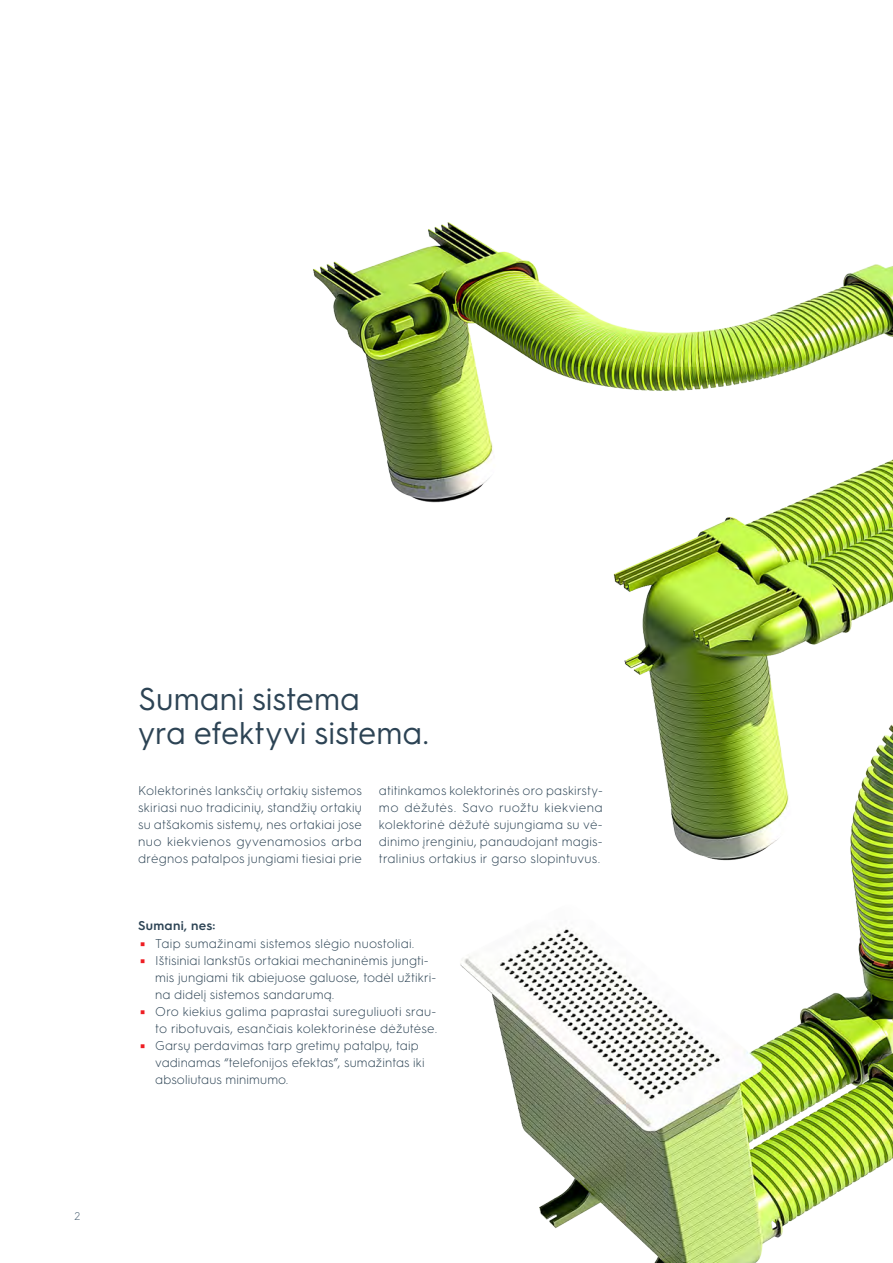
<style>
.page{position:relative;width:893px;height:1263px;background:#fff}
.page>*{position:absolute;margin:0;border:0;box-sizing:border-box;transform-origin:0 0}
._10_head{font:31.5px/34px "HGS3";color:#2c4354}
._30_body{font:300 12.75px/17px "HGS3";letter-spacing:.015em;color:#2c4354}
._20_sub_anthracite{font:600 12.75px "HGS3";letter-spacing:.02em;color:#2c4354}
.t1{font:300 11.25px "HGS3";color:#4e6476}
.t2{font:600 5.1px "HGS3";color:#ee1d23;scale:6.37 1}
</style>
<div class="page">
<img style="left:313px;top:222px;width:580px;height:1041px">
<p class="t1" style="left:74px;top:1209px;width:7px">2</p>
<p class="_10_head" style="left:138px;top:680px;width:293px">Sumani sistema<br>yra efektyvi sistema.</p>
<p class="_30_body" style="left:138px;top:781px;width:225px;text-align:justify">Kolektorinės lanksčių ortakių sistemos skiriasi nuo tradicinių, standžių ortakių su atšakomis sistemų, nes ortakiai jose nuo kiekvienos gyvenamosios arba drėgnos patalpos jungiami tiesiai prie</p>
<p class="_30_body" style="left:379px;top:781px;width:225px;text-align:justify">atitinkamos kolektorinės oro paskirsty&shy;mo dėžutės. Savo ruožtu kiekviena kolektorinė dėžutė sujungiama su vė&shy;dinimo įrenginiu, panaudojant magis&shy;tralinius ortakius ir garso slopintuvus.</p>
<p class="_20_sub_anthracite" style="left:138px;top:916px;width:79px">Sumani, nes:</p>
<p class="t2" style="left:138px;top:941px;width:3px">|</p>
<p class="_30_body" style="left:155px;top:935px;width:261px">Taip sumažinami sistemos slėgio nuostoliai.</p>
<p class="t2" style="left:138px;top:958px;width:3px">|</p>
<p class="_30_body" style="left:155px;top:952px;width:283px">Ištisiniai lankstūs ortakiai mechaninėmis jungti&shy;mis jungiami tik abiejuose galuose, todėl užtikri&shy;na didelį sistemos sandarumą.</p>
<p class="t2" style="left:138px;top:1009px;width:3px">|</p>
<p class="_30_body" style="left:155px;top:1003px;width:284px">Oro kiekius galima paprastai sureguliuoti srau&shy;to ribotuvais, esančiais kolektorinėse dėžutėse.</p>
<p class="t2" style="left:138px;top:1043px;width:3px">|</p>
<p class="_30_body" style="left:155px;top:1037px;width:271px">Garsų perdavimas tarp gretimų patalpų, taip vadinamas “telefonijos efektas”, sumažintas iki absoliutaus minimumo.</p>
</div>
